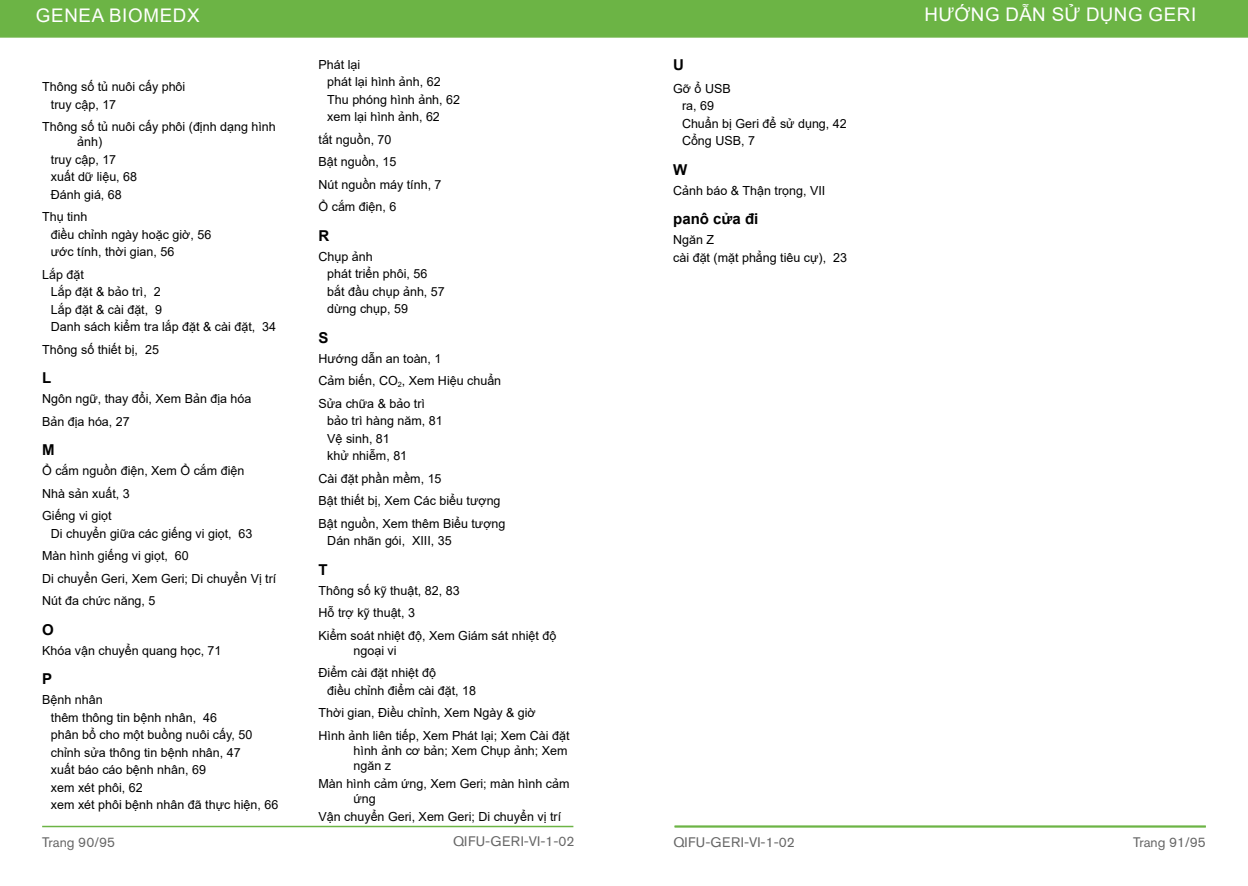
<style>
.page{position:relative;width:1248px;height:886px;background:#fff}
.page>*{position:absolute;margin:0;border:0;box-sizing:border-box;transform-origin:0 0}
.t1{font:18.75px "Arial";letter-spacing:.035em;color:#fff}
.t2{font:700 15px "Arial";color:#000}
.t3{font:13.75px "Akzidenz Grotesk Std";letter-spacing:.03em;color:#666}
.t4{font:13.75px "Akzidenz Grotesk Std";color:#666}
.t5{font:12.5px/17.5px "Arial";color:#000}
</style>
<div class="page">
<div style="left:0;top:0;width:1247px;height:38px;background:#6cb445"></div>
<hr style="left:42px;top:826px;width:531px;height:1px;background:#6cb445">
<hr style="left:674px;top:826px;width:531px;height:1px;background:#6cb445">
<hr style="left:674px;top:827px;width:531px;height:1px;background:#6cb445">
<h1 class="t1" style="left:36px;top:2px;width:165px">GENEA BIOMEDX</h1>
<h1 class="t1" style="left:924px;top:2px;width:273px">HƯỚNG DẪN SỬ DỤNG GERI</h1>
<p class="t5" style="left:51px;top:78px;width:136px;text-indent:-9px">Thông số tủ nuôi cấy phôi truy cập, 17</p>
<p class="t5" style="left:77px;top:119px;width:200px;line-height:15px;text-indent:-35px">Thông số tủ nuôi cấy phôi (định dạng hình ảnh)</p>
<p class="t5" style="left:51px;top:150px;width:88px">truy cập, 17 xuất dữ liệu, 68<br>Đánh giá, 68</p>
<p class="t5" style="left:51px;top:208px;width:162px;text-indent:-9px">Thụ tinh<br>điều chỉnh ngày hoặc giờ, 56 ước tính, thời gian, 56</p>
<p class="t5" style="left:51px;top:265px;width:227px;text-indent:-9px">Lắp đặt<br>Lắp đặt &amp; bảo trì, 2<br>Lắp đặt &amp; cài đặt, 9<br>Danh sách kiểm tra lắp đặt &amp; cài đặt, 34</p>
<p class="t5" style="left:42px;top:340px;width:118px">Thông số thiết bị, 25</p>
<p class="t2" style="left:42px;top:367px;width:11px">L</p>
<p class="t5" style="left:42px;top:387px;width:211px;line-height:22.5px">Ngôn ngữ, thay đổi, Xem Bản địa hóa<br>Bản địa hóa, 27</p>
<p class="t2" style="left:42px;top:439px;width:14px">M</p>
<p class="t5" style="left:42px;top:459px;width:204px;line-height:22.5px">Ổ cắm nguồn điện, Xem Ổ cắm điện<br>Nhà sản xuất, 3<br>Giếng vi giọt</p>
<p class="t5" style="left:42px;top:522px;width:236px;line-height:22.5px;text-indent:9px">Di chuyển giữa các giếng vi giọt, 63<br>Màn hình giếng vi giọt, 60<br>Di chuyển Geri, Xem Geri; Di chuyển Vị trí<br>Nút đa chức năng, 5</p>
<p class="t2" style="left:42px;top:619px;width:13px">O</p>
<p class="t5" style="left:42px;top:641px;width:181px">Khóa vận chuyển quang học, 71</p>
<p class="t2" style="left:42px;top:668px;width:12px">P</p>
<p class="t5" style="left:51px;top:691px;width:229px;text-indent:-9px">Bệnh nhân<br>thêm thông tin bệnh nhân, 46<br>phân bổ cho một buồng nuôi cấy, 50 chỉnh sửa thông tin bệnh nhân, 47<br>xuất báo cáo bệnh nhân, 69<br>xem xét phôi, 62<br>xem xét phôi bệnh nhân đã thực hiện, 66</p>
<p class="t5" style="left:327px;top:55px;width:134px;text-indent:-9px">Phát lại<br>phát lại hình ảnh, 62<br>Thu phóng hình ảnh, 62 xem lại hình ảnh, 62</p>
<p class="t5" style="left:318px;top:128px;width:124px;line-height:22.5px">tắt nguồn, 70<br>Bật nguồn, 15<br>Nút nguồn máy tính, 7<br>Ổ cắm điện, 6</p>
<p class="t2" style="left:318px;top:225px;width:12px">R</p>
<p class="t5" style="left:327px;top:247px;width:119px;text-indent:-9px">Chụp ảnh<br>phát triển phôi, 56 bắt đầu chụp ảnh, 57 dừng chụp, 59</p>
<p class="t2" style="left:318px;top:327px;width:12px">S</p>
<p class="t5" style="left:318px;top:347px;width:184px;line-height:22.5px">Hướng dẫn an toàn, 1<br>Cảm biến, CO<sub>2</sub>, Xem Hiệu chuẩn<br>Sửa chữa &amp; bảo trì</p>
<p class="t5" style="left:327px;top:412px;width:117px">bảo trì hàng năm, 81<br>Vệ sinh, 81<br>khử nhiễm, 81</p>
<p class="t5" style="left:318px;top:467px;width:188px;line-height:22.5px">Cài đặt phần mềm, 15<br>Bật thiết bị, Xem Các biểu tượng<br>Bật nguồn, Xem thêm Biểu tượng</p>
<p class="t5" style="left:327px;top:532px;width:126px">Dán nhãn gói, XIII, 35</p>
<p class="t2" style="left:318px;top:559px;width:11px">T</p>
<p class="t5" style="left:318px;top:579px;width:239px;line-height:22.5px">Thông số kỹ thuật, 82, 83<br>Hỗ trợ kỹ thuật, 3<br>Kiểm soát nhiệt độ, Xem Giám sát nhiệt độ</p>
<p class="t5" style="left:318px;top:639px;width:119px;line-height:22.5px;text-align:center">ngoại vi<br>Điểm cài đặt nhiệt độ</p>
<p class="t5" style="left:318px;top:679px;width:252px;line-height:22.5px;text-indent:9px">điều chỉnh điểm cài đặt, 18<br>Thời gian, Điều chỉnh, Xem Ngày &amp; giờ<br>Hình ảnh liên tiếp, Xem Phát lại; Xem Cài đặt</p>
<p class="t5" style="left:353px;top:743px;width:215px;line-height:15px">hình ảnh cơ bản; Xem Chụp ảnh; Xem ngăn z</p>
<p class="t5" style="left:353px;top:776px;width:217px;line-height:15px;text-indent:-35px">Màn hình cảm ứng, Xem Geri; màn hình cảm ứng</p>
<p class="t5" style="left:318px;top:808px;width:244px">Vận chuyển Geri, Xem Geri; Di chuyển vị trí</p>
<p class="t2" style="left:673px;top:55px;width:12px">U</p>
<p class="t5" style="left:682px;top:80px;width:166px;text-indent:-9px">Gỡ ổ USB<br>ra, 69<br>Chuẩn bị Geri để sử dụng, 42<br>Cổng USB, 7</p>
<p class="t2" style="left:673px;top:159px;width:16px">W</p>
<p class="t5" style="left:673px;top:182px;width:153px">Cảnh báo &amp; Thận trọng, VII</p>
<p class="t2" style="left:673px;top:209px;width:87px">panô cửa đi</p>
<p class="t5" style="left:673px;top:231px;width:175px">Ngăn Z<br>cài đặt (mặt phẳng tiêu cự), 23</p>
<p class="t3" style="left:453px;top:833px;width:123px">QIFU-GERI-VI-1-02</p>
<p class="t3" style="left:673px;top:834px;width:123px">QIFU-GERI-VI-1-02</p>
<p class="t4" style="left:42px;top:834px;width:75px">Trang 90/95</p>
<p class="t4" style="left:1132px;top:834px;width:74px">Trang 91/95</p>
</div>
